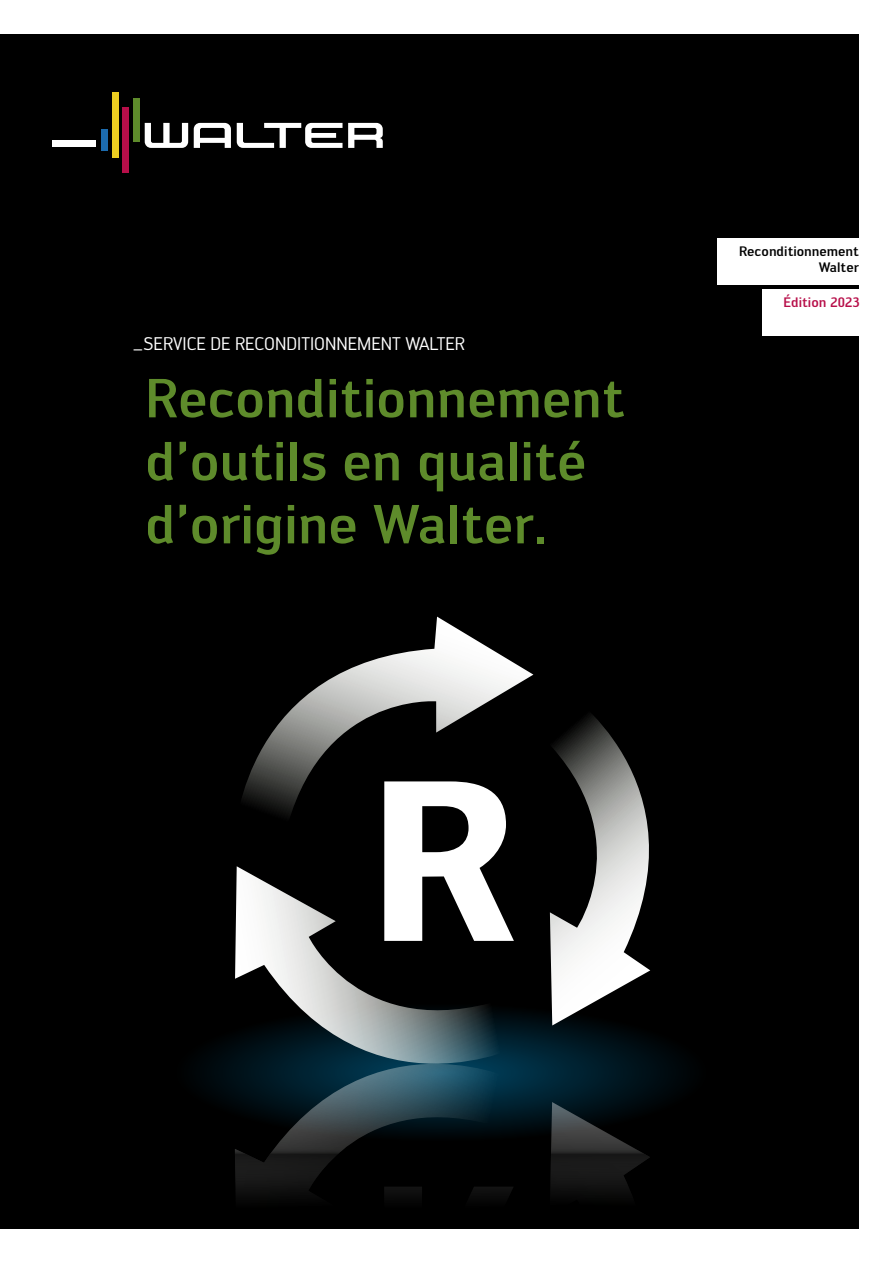
<style>
.page{position:relative;width:893px;height:1263px;background:#fff}
.page>*{position:absolute;margin:0;border:0;box-sizing:border-box;transform-origin:0 0}
._0_0_Titel_Head{font:500 54px/63px "Walter PRO";color:#5e8b2b}
._1_1_Subline_auf_Headline{font:18px "Walter PRO";color:#fff}
._1_5_Balkeninfo_Medium{font:500 13.5px/15.8px "Walter PRO";color:#000;text-align:right}
._1_5_Balkeninfo_Medium-2{font:500 13.5px "Walter PRO";color:#b70e49}
</style>
<div class="page">
<div style="left:0;top:34px;width:859px;height:1195px;background:#000"></div>
<svg style="left:202px;top:1014px;width:479px;height:117px"></svg>
<svg style="left:242px;top:617px;width:291px;height:200px"></svg>
<svg style="left:533px;top:714px;width:148px;height:311px"></svg>
<svg style="left:235px;top:866px;width:288px;height:198px"></svg>
<svg style="left:384px;top:781px;width:130px;height:160px"></svg>
<svg style="left:235px;top:1064px;width:288px;height:133px"></svg>
<svg style="left:384px;top:1186px;width:130px;height:11px"></svg>
<svg style="left:550px;top:1102px;width:100px;height:93px"></svg>
<svg style="left:235px;top:1142px;width:119px;height:48px"></svg>
<div style="left:112px;top:92px;width:6px;height:65px;background:#eccd21"></div>
<div style="left:123px;top:107px;width:6px;height:66px;background:#b70e49"></div>
<div style="left:134px;top:98px;width:6px;height:44px;background:#5e8b2b"></div>
<div style="left:53px;top:140px;width:43px;height:6px;background:#fff"></div>
<div style="left:101px;top:129px;width:6px;height:22px;background:#1c6bae"></div>
<svg style="left:145px;top:123px;width:43px;height:25px"></svg>
<svg style="left:237px;top:123px;width:105px;height:25px"></svg>
<svg style="left:348px;top:123px;width:35px;height:25px"></svg>
<svg style="left:194px;top:123px;width:37px;height:25px"></svg>
<div style="left:717px;top:238px;width:176px;height:47px;background:#fff"></div>
<div style="left:762px;top:289px;width:131px;height:47px;background:#fff"></div>
<p class="_1_1_Subline_auf_Headline" style="left:133px;top:333px;width:334px">_SERVICE DE RECONDITIONNEMENT WALTER</p>
<p class="_0_0_Titel_Head" style="left:145px;top:365px;width:481px">Reconditionnement d’outils en qualité d’origine Walter.</p>
<p class="_1_5_Balkeninfo_Medium" style="left:739px;top:243px;width:121px">Reconditionnement<br>Walter</p>
<p class="_1_5_Balkeninfo_Medium-2" style="left:783px;top:294px;width:78px">Édition 2023</p>
</div>
